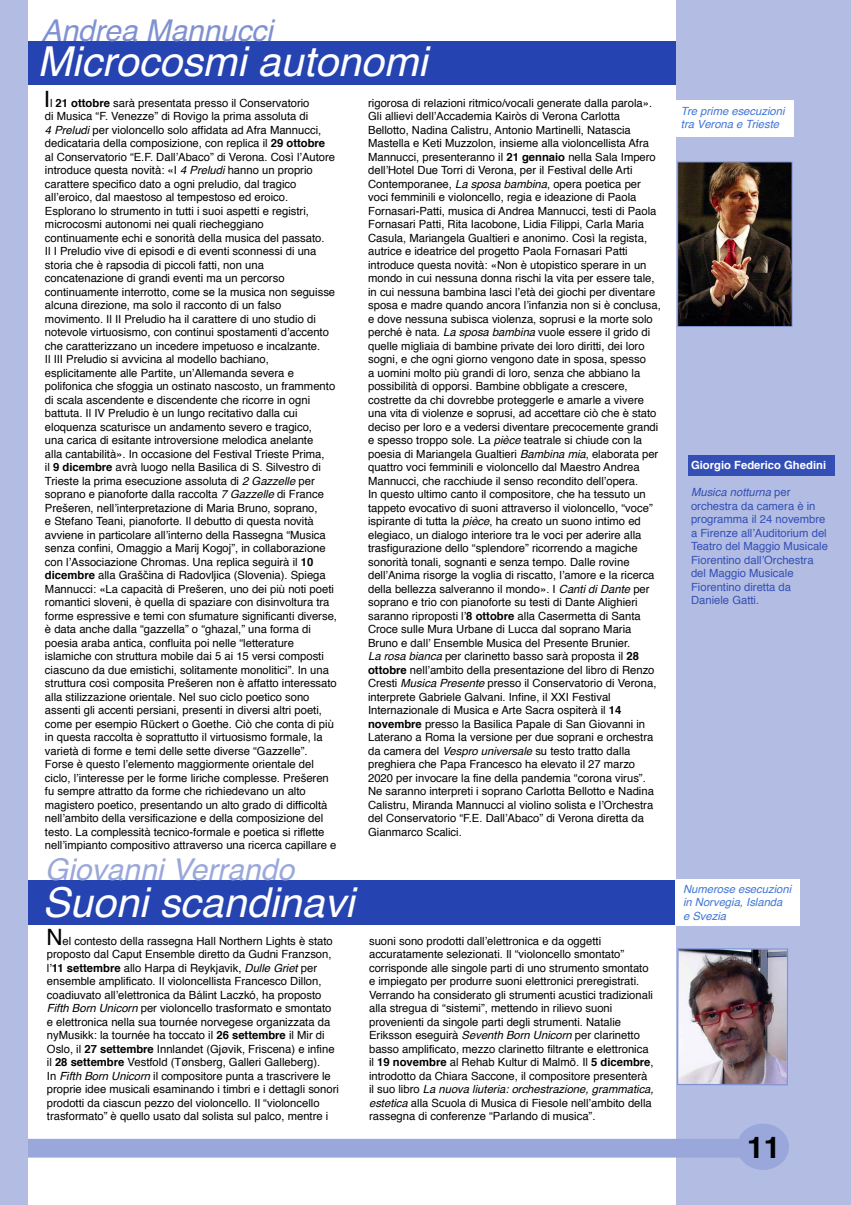
<style>
.page{position:relative;width:851px;height:1205px;background:#fff}
.page>*{position:absolute;margin:0;border:0;box-sizing:border-box;transform-origin:0 0}
.t1{font:italic 41.25px "Helvetica";color:#fff}
.t2{font:italic 30px "Helvetica";color:#99a7da}
.t3{font:italic 30px "Helvetica";letter-spacing:-.005em;color:#8091d1}
.t4{font:700 30px "Helvetica";color:#000}
.t5{font:22.5px "Helvetica";color:#000}
.t6{font:11.25px/13.5px "Helvetica";color:#000}
.t7{font:11.25px/13.5px "Helvetica";color:#334fb6}
.t8{font:italic 11.25px/13.5px "Helvetica";color:#4177d6}
.t9{font:700 11.25px "Helvetica";color:#fff}
.s1{font-size:22.5px}
.s2{font-weight:700}
.s3{font-style:italic}
</style>
<div class="page">
<div style="left:2px;top:880px;width:726px;height:45px;background:#2644b1"></div>
<div style="left:21px;top:41px;width:686px;height:44px;background:#2644b1"></div>
<div style="left:676px;top:0;width:174px;height:1205px;background:#b3bde3"></div>
<div style="left:0;top:1139px;width:770px;height:18px;background:#99a7da"></div>
<div style="left:736px;top:1123px;width:53px;height:47px;background:#99a7da;border-radius:50%"></div>
<div style="left:0;top:0;width:28px;height:1205px;background:#b3bde3"></div>
<div style="left:675px;top:100px;width:118px;height:37px;background:#fff"></div>
<img style="left:679px;top:164px;width:111px;height:161px">
<div style="left:677px;top:162px;width:115px;height:165px;border:1px solid #8091d1"></div>
<div style="left:675px;top:879px;width:124px;height:47px;background:#fff"></div>
<div style="left:677px;top:948px;width:111px;height:137px;border:1px solid #8091d1"></div>
<img style="left:678px;top:949px;width:108px;height:135px">
<div style="left:688px;top:455px;width:146px;height:21px;background:#334fb6"></div>
<h2 class="t3" style="left:42px;top:18px;width:233px">Andrea Mannucci</h2>
<h1 class="t1" style="left:38px;top:44px;width:391px">Microcosmi autonomi</h1>
<p class="t6" style="left:44px;top:97px;width:294px"><span class="s1">I</span>l <span class="s2">21 ottobre</span> sarà presentata presso il Conservatorio<br>di Musica “F. Venezze” di Rovigo la prima assoluta di<br><span class="s3">4 Preludi</span> per violoncello solo affidata ad Afra Mannucci, dedicataria della composizione, con replica il <span class="s2">29 ottobre<br></span>al Conservatorio “E.F. Dall’Abaco” di Verona. Così l’Autore introduce questa novità: «I <span class="s3">4 Preludi</span> hanno un proprio carattere specifico dato a ogni preludio, dal tragico all’eroico, dal maestoso al tempestoso ed eroico.<br>Esplorano lo strumento in tutti i suoi aspetti e registri, microcosmi autonomi nei quali riecheggiano continuamente echi e sonorità della musica del passato.<br>Il I Preludio vive di episodi e di eventi sconnessi di una storia che è rapsodia di piccoli fatti, non una concatenazione di grandi eventi ma un percorso continuamente interrotto, come se la musica non seguisse alcuna direzione, ma solo il racconto di un falso movimento. Il II Preludio ha il carattere di uno studio di notevole virtuosismo, con continui spostamenti d’accento che caratterizzano un incedere impetuoso e incalzante.<br>Il III Preludio si avvicina al modello bachiano, esplicitamente alle Partite, un’Allemanda severa e polifonica che sfoggia un ostinato nascosto, un frammento di scala ascendente e discendente che ricorre in ogni battuta. Il IV Preludio è un lungo recitativo dalla cui eloquenza scaturisce un andamento severo e tragico,<br>una carica di esitante introversione melodica anelante<br>alla cantabilità». In occasione del Festival Trieste Prima,<br>il <span class="s2">9 dicembre</span> avrà luogo nella Basilica di S. Silvestro di Trieste la prima esecuzione assoluta di <span class="s3">2 Gazzelle</span> per soprano e pianoforte dalla raccolta <span class="s3">7 Gazzelle</span> di France Prešeren, nell’interpretazione di Maria Bruno, soprano,<br>e Stefano Teani, pianoforte. Il debutto di questa novità avviene in particolare all’interno della Rassegna “Musica senza confini, Omaggio a Marij Kogoj”, in collaborazione con l’Associazione Chromas. Una replica seguirà il <span class="s2">10 dicembre</span> alla Graščina di Radovljica (Slovenia). Spiega Mannucci: «La capacità di Prešeren, uno dei più noti poeti romantici sloveni, è quella di spaziare con disinvoltura tra forme espressive e temi con sfumature significanti diverse, è data anche dalla “gazzella” o “ghazal,” una forma di poesia araba antica, confluita poi nelle “letterature islamiche con struttura mobile dai 5 ai 15 versi composti ciascuno da due emistichi, solitamente monolitici”. In una struttura così composita Prešeren non è affatto interessato alla stilizzazione orientale. Nel suo ciclo poetico sono assenti gli accenti persiani, presenti in diversi altri poeti, come per esempio Rückert o Goethe. Ciò che conta di più in questa raccolta è soprattutto il virtuosismo formale, la varietà di forme e temi delle sette diverse “Gazzelle”.<br>Forse è questo l’elemento maggiormente orientale del ciclo, l’interesse per le forme liriche complesse. Prešeren fu sempre attratto da forme che richiedevano un alto magistero poetico, presentando un alto grado di difficoltà nell’ambito della versificazione e della composizione del testo. La complessità tecnico-formale e poetica si riflette nell’impianto compositivo attraverso una ricerca capillare e</p>
<p class="t6" style="left:368px;top:97px;width:294px">rigorosa di relazioni ritmico/vocali generate dalla parola».<br>Gli allievi dell’Accademia Kairòs di Verona Carlotta Bellotto, Nadina Calistru, Antonio Martinelli, Natascia Mastella e Keti Muzzolon, insieme alla violoncellista Afra Mannucci, presenteranno il <span class="s2">21 gennaio</span> nella Sala Impero dell’Hotel Due Torri di Verona, per il Festival delle Arti Contemporanee, <span class="s3">La sposa bambina</span>, opera poetica per voci femminili e violoncello, regia e ideazione di Paola Fornasari-Patti, musica di Andrea Mannucci, testi di Paola Fornasari Patti, Rita Iacobone, Lidia Filippi, Carla Maria Casula, Mariangela Gualtieri e anonimo. Così la regista, autrice e ideatrice del progetto Paola Fornasari Patti introduce questa novità: «Non è utopistico sperare in un mondo in cui nessuna donna rischi la vita per essere tale, in cui nessuna bambina lasci l’età dei giochi per diventare sposa e madre quando ancora l’infanzia non si è conclusa, e dove nessuna subisca violenza, soprusi e la morte solo perché è nata. <span class="s3">La sposa bambina</span> vuole essere il grido di quelle migliaia di bambine private dei loro diritti, dei loro sogni, e che ogni giorno vengono date in sposa, spesso<br>a uomini molto più grandi di loro, senza che abbiano la possibilità di opporsi. Bambine obbligate a crescere, costrette da chi dovrebbe proteggerle e amarle a vivere una vita di violenze e soprusi, ad accettare ciò che è stato deciso per loro e a vedersi diventare precocemente grandi e spesso troppo sole. La <span class="s3">pièce</span> teatrale si chiude con la poesia di Mariangela Gualtieri <span class="s3">Bambina mia</span>, elaborata per quattro voci femminili e violoncello dal Maestro Andrea Mannucci, che racchiude il senso recondito dell’opera.<br>In questo ultimo canto il compositore, che ha tessuto un tappeto evocativo di suoni attraverso il violoncello, “voce” ispirante di tutta la <span class="s3">pièce</span>, ha creato un suono intimo ed elegiaco, un dialogo interiore tra le voci per aderire alla trasfigurazione dello “splendore” ricorrendo a magiche sonorità tonali, sognanti e senza tempo. Dalle rovine dell’Anima risorge la voglia di riscatto, l’amore e la ricerca della bellezza salveranno il mondo». I <span class="s3">Canti di Dante</span> per soprano e trio con pianoforte su testi di Dante Alighieri saranno riproposti l’<span class="s2">8 ottobre</span> alla Casermetta di Santa Croce sulle Mura Urbane di Lucca dal soprano Maria Bruno e dall’ Ensemble Musica del Presente Brunier.<br><span class="s3">La rosa bianca</span> per clarinetto basso sarà proposta il <span class="s2">28 ottobre</span> nell’ambito della presentazione del libro di Renzo Cresti <span class="s3">Musica Presente</span> presso il Conservatorio di Verona, interprete Gabriele Galvani. Infine, il XXI Festival Internazionale di Musica e Arte Sacra ospiterà il <span class="s2">14 novembre</span> presso la Basilica Papale di San Giovanni in Laterano a Roma la versione per due soprani e orchestra da camera del <span class="s3">Vespro universale</span> su testo tratto dalla preghiera che Papa Francesco ha elevato il 27 marzo 2020 per invocare la fine della pandemia “corona virus”.<br>Ne saranno interpreti i soprano Carlotta Bellotto e Nadina Calistru, Miranda Mannucci al violino solista e l’Orchestra del Conservatorio “F.E. Dall’Abaco” di Verona diretta da Gianmarco Scalici.</p>
<h2 class="t2" style="left:45px;top:856px;width:250px">Giovanni Verrando</h2>
<h1 class="t1" style="left:42px;top:885px;width:313px">Suoni scandinavi</h1>
<h3 class="t5" style="left:47px;top:928px;width:18px">N</h3>
<p class="t6" style="left:47px;top:935px;width:293px;text-indent:16px">el contesto della rassegna Hall Northern Lights è stato proposto dal Caput Ensemble diretto da Gudni Franzson, l’<span class="s2">11 settembre</span> allo Harpa di Reykjavik, <span class="s3">Dulle Griet</span> per ensemble amplificato. Il violoncellista Francesco Dillon, coadiuvato all’elettronica da Bálint Laczkó, ha proposto <span class="s3">Fifth Born Unicorn</span> per violoncello trasformato e smontato e elettronica nella sua tournée norvegese organizzata da nyMusikk: la tournée ha toccato il <span class="s2">26 settembre</span> il Mir di Oslo, il <span class="s2">27 settembre</span> Innlandet (Gjøvik, Friscena) e infine il <span class="s2">28 settembre</span> Vestfold (Tønsberg, Galleri Galleberg).<br>In <span class="s3">Fifth Born Unicorn</span> il compositore punta a trascrivere le proprie idee musicali esaminando i timbri e i dettagli sonori prodotti da ciascun pezzo del violoncello. Il “violoncello trasformato” è quello usato dal solista sul palco, mentre i</p>
<p class="t6" style="left:369px;top:935px;width:286px">suoni sono prodotti dall’elettronica e da oggetti accuratamente selezionati. Il “violoncello smontato” corrisponde alle singole parti di uno strumento smontato e impiegato per produrre suoni elettronici preregistrati.<br>Verrando ha considerato gli strumenti acustici tradizionali alla stregua di “sistemi”, mettendo in rilievo suoni provenienti da singole parti degli strumenti. Natalie Eriksson eseguirà <span class="s3">Seventh Born Unicorn</span> per clarinetto basso amplificato, mezzo clarinetto filtrante e elettronica il <span class="s2">19 novembre</span> al Rehab Kultur di Malmö. Il <span class="s2">5 dicembre</span>, introdotto da Chiara Saccone, il compositore presenterà il suo libro <span class="s3">La nuova liuteria: orchestrazione, grammatica, estetica</span> alla Scuola di Musica di Fiesole nell’ambito della rassegna di conferenze “Parlando di musica”.</p>
<p class="t8" style="left:681px;top:105px;width:105px">Tre prime esecuzioni tra Verona e Trieste</p>
<p class="t9" style="left:691px;top:460px;width:136px">Giorgio Federico Ghedini</p>
<p class="t7" style="left:691px;top:486px;width:138px"><span class="s3">Musica notturna</span> per orchestra da camera è in programma il 24 novembre a Firenze all’Auditorium del<br>Teatro del Maggio Musicale<br>Fiorentino dall’Orchestra del Maggio Musicale<br>Fiorentino diretta da<br>Daniele Gatti.</p>
<p class="t8" style="left:683px;top:883px;width:110px">Numerose esecuzioni in Norvegia, Islanda e Svezia</p>
<h2 class="t4" style="left:747px;top:1135px;width:35px">11</h2>
</div>
